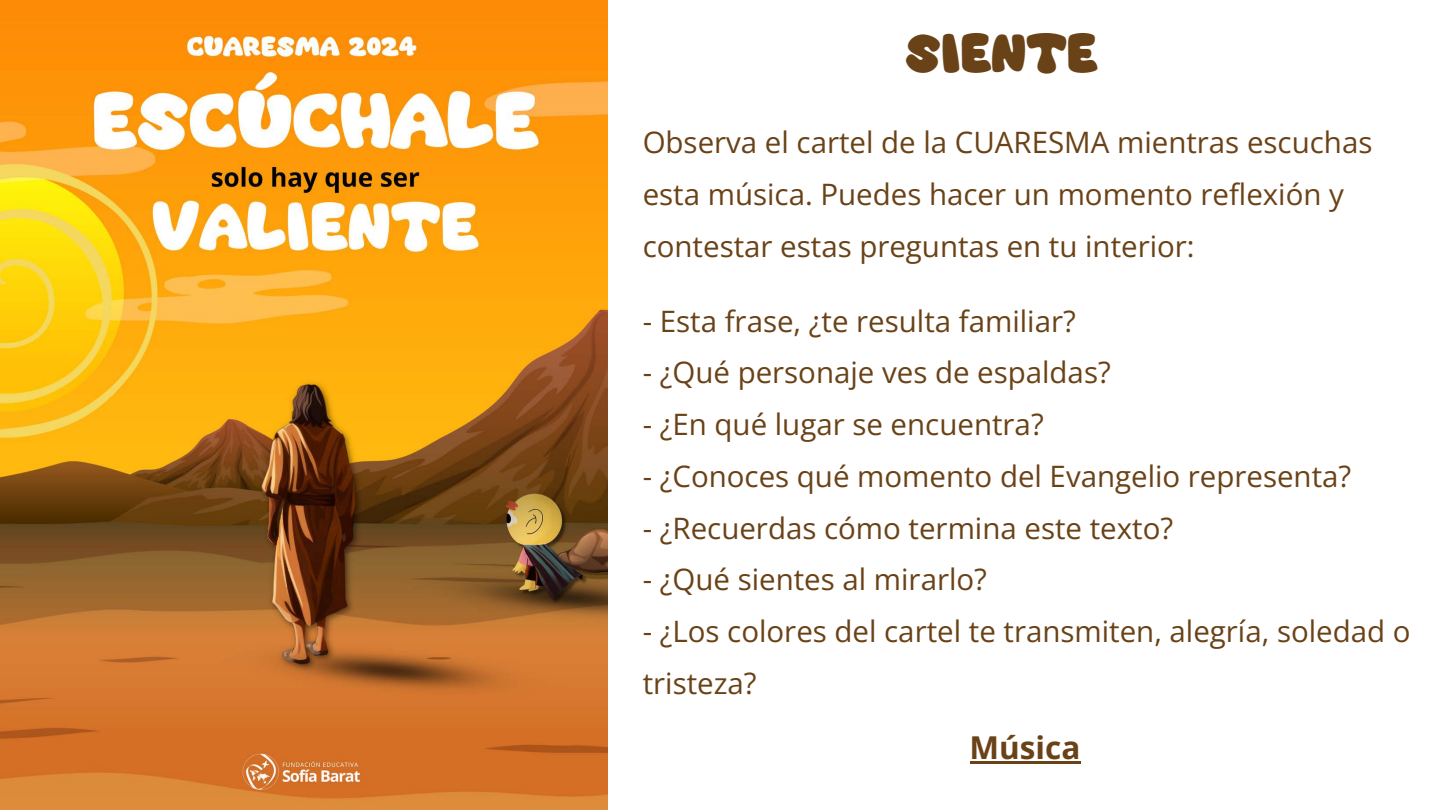
<style>
.page{position:relative;width:1440px;height:810px;background:#fff}
.page>*{position:absolute;margin:0;border:0;box-sizing:border-box;transform-origin:0 0}
.t1{font:46.5px "Super Bubble";color:#6a4217}
.t2{font:700 31.5px "Open Sans";color:#6a4217}
.t3{font:29.5px/51.8px "Open Sans";color:#6a4217}
</style>
<div class="page">
<img style="left:0;top:0;width:608px;height:810px">
<hr style="left:970px;top:761px;width:110px;height:3px;background:#6a4217">
<p class="t1" style="left:905px;top:27px;width:194px">SIENTE</p>
<h1 class="t3" style="left:643px;top:116px;width:731px">Observa el cartel de la CUARESMA mientras escuchas esta música. Puedes hacer un momento reflexión y contestar estas preguntas en tu interior:</h1>
<p class="t3" style="left:643px;top:294px;width:435px">- Esta frase, ¿te resulta familiar?</p>
<p class="t3" style="left:643px;top:346px;width:470px">- ¿Qué personaje ves de espaldas?</p>
<p class="t3" style="left:643px;top:398px;width:403px">- ¿En qué lugar se encuentra?</p>
<p class="t3" style="left:643px;top:450px;width:710px">- ¿Conoces qué momento del Evangelio representa?</p>
<p class="t3" style="left:643px;top:501px;width:532px">- ¿Recuerdas cómo termina este texto?</p>
<p class="t3" style="left:643px;top:553px;width:346px">- ¿Qué sientes al mirarlo?</p>
<p class="t3" style="left:643px;top:605px;width:769px">- ¿Los colores del cartel te transmiten, alegría, soledad o tristeza?</p>
<h2 class="t2" style="left:970px;top:725px;width:112px">Música</h2>
</div>
